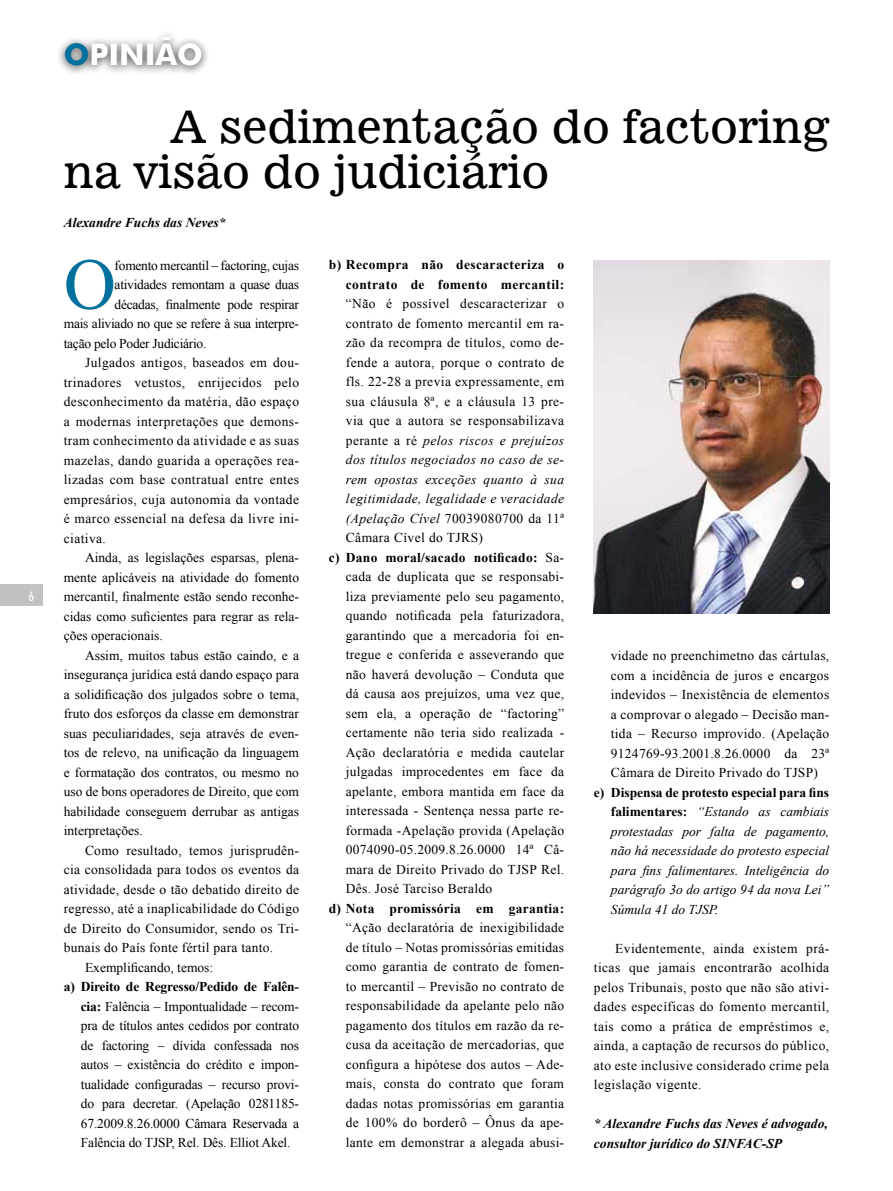
<style>
.page{position:relative;width:893px;height:1191px;background:#fff}
.page>*{position:absolute;margin:0;border:0;box-sizing:border-box;transform-origin:0 0}
.t1{font:72.45px "Times New Roman";color:#00709e}
.t2{font:45px/45px "News 701 BT Roman A";color:#000}
.t3{font:700 30px "Futura BT";color:#fff}
.t4{font:13.5px/19.5px "Times New Roman";letter-spacing:.02em;color:#000;text-align:justify}
.t5{font:13.5px "Times New Roman";color:#000}
.t6{font:italic 13.5px/19.5px "Times New Roman";letter-spacing:.03em;color:#000;text-align:justify}
.t7{font:13.5px "Times New Roman";letter-spacing:-.02em;color:#000}
.t8{font:700 13.5px/19.5px "Times New Roman";letter-spacing:.03em;color:#000;text-align:right}
.t9{font:italic 700 13.5px/19.5px "Times New Roman";color:#000}
.t10{font:500 condensed 13.5px "Futura BT";color:#fff}
.s1{color:#00709e}
.s2{font-style:normal}
.s3{font-style:italic}
.s4{font-weight:400}
.s5{font-weight:700}
.s6{font-weight:700;font-style:normal}
</style>
<div class="page">
<div style="left:0;top:585px;width:43px;height:21px;background:#c2c2c2"></div>
<div style="left:56px;top:29px;width:154px;height:46px;background:#000;opacity:.75"></div>
<img style="left:594px;top:260px;width:235px;height:353px">
<p class="t10" style="left:29px;top:587px;width:7px">6</p>
<h3 class="t3" style="left:64px;top:36px;width:43px"><span class="s1">O</span>PINI</h3>
<h3 class="t3" style="left:156px;top:36px;width:46px">ÃO</h3>
<h2 class="t2" style="left:64px;top:103px;width:767px;text-indent:106px">A sedimentação do factoring na visão do judiciário</h2>
<p class="t9" style="left:64px;top:212px;width:163px">Alexandre Fuchs das Neves*</p>
<h1 class="t1" style="left:64px;top:236px;width:54px">O</h1>
<p class="t7" style="left:115px;top:256px;width:186px">fomento mercantil – factoring, cujas</p>
<p class="t8" style="left:329px;top:255px;width:237px">b) Recompra não descaracteriza o contrato de fomento mercantil:</p>
<p class="t4" style="left:346px;top:294px;width:220px">“Não é possível descaracterizar o</p>
<p class="t4" style="left:346px;top:313px;width:220px">contrato de fomento mercantil em ra-</p>
<p class="t4" style="left:346px;top:333px;width:220px">zão da recompra de títulos, como de-</p>
<p class="t4" style="left:346px;top:352px;width:220px">fende a autora, porque o contrato de</p>
<p class="t4" style="left:346px;top:372px;width:220px">fls. 22-28 a previa expressamente, em</p>
<p class="t4" style="left:346px;top:391px;width:220px">sua cláusula 8ª, e a cláusula 13 pre-</p>
<p class="t4" style="left:346px;top:411px;width:220px">via que a autora se responsabilizava</p>
<p class="t6" style="left:346px;top:430px;width:220px"><span class="s2">perante a ré</span> pelos riscos e prejuízos</p>
<p class="t6" style="left:346px;top:450px;width:220px">dos títulos negociados no caso de se-</p>
<p class="t6" style="left:346px;top:469px;width:220px">rem opostas exceções quanto à sua</p>
<p class="t6" style="left:346px;top:489px;width:220px">legitimidade, legalidade e veracidade</p>
<p class="t4" style="left:346px;top:508px;width:220px"><span class="s3">(Apelação Cível</span> 70039080700 da 11ª</p>
<p class="t4" style="left:346px;top:528px;width:139px">Câmara Cível do TJRS)</p>
<p class="t8" style="left:329px;top:547px;width:237px">c) Dano moral/sacado notificado: <span class="s4">Sa-</span></p>
<p class="t4" style="left:346px;top:567px;width:220px">cada de duplicata que se responsabi-</p>
<p class="t4" style="left:346px;top:586px;width:220px">liza previamente pelo seu pagamento,</p>
<p class="t4" style="left:346px;top:606px;width:220px">quando notificada pela faturizadora,</p>
<p class="t4" style="left:346px;top:625px;width:220px">garantindo que a mercadoria foi en-</p>
<p class="t4" style="left:346px;top:645px;width:220px">tregue e conferida e asseverando que</p>
<p class="t4" style="left:346px;top:664px;width:220px">não haverá devolução – Conduta que</p>
<p class="t4" style="left:346px;top:684px;width:220px">dá causa aos prejuízos, uma vez que,</p>
<p class="t4" style="left:346px;top:703px;width:220px">sem ela, a operação de “factoring”</p>
<p class="t4" style="left:346px;top:723px;width:220px">certamente não teria sido realizada -</p>
<p class="t4" style="left:346px;top:742px;width:220px">Ação declaratória e medida cautelar</p>
<p class="t4" style="left:346px;top:762px;width:220px">julgadas improcedentes em face da</p>
<p class="t4" style="left:346px;top:781px;width:220px">apelante, embora mantida em face da</p>
<p class="t4" style="left:346px;top:801px;width:220px">interessada - Sentença nessa parte re-</p>
<p class="t4" style="left:346px;top:820px;width:220px">formada -Apelação provida (Apelação</p>
<p class="t4" style="left:346px;top:840px;width:220px">0074090-05.2009.8.26.0000 14ª Câ-</p>
<p class="t4" style="left:346px;top:859px;width:220px">mara de Direito Privado do TJSP Rel.</p>
<p class="t4" style="left:346px;top:879px;width:148px">Dês. José Tarciso Beraldo</p>
<p class="t8" style="left:329px;top:898px;width:237px">d) Nota promissória em garantia:</p>
<p class="t4" style="left:346px;top:918px;width:220px">“Ação declaratória de inexigibilidade de título – Notas promissórias emitidas como garantia de contrato de fomen&shy;to mercantil – Previsão no contrato de responsabilidade da apelante pelo não pagamento dos títulos em razão da re&shy;cusa da aceitação de mercadorias, que configura a hipótese dos autos – Ade&shy;mais, consta do contrato que foram dadas notas promissórias em garantia de 100% do borderô – Ônus da ape&shy;lante em demonstrar a alegada abusi-</p>
<p class="t7" style="left:115px;top:275px;width:186px">atividades remontam a quase duas</p>
<p class="t7" style="left:115px;top:295px;width:186px">décadas, finalmente pode respirar</p>
<p class="t7" style="left:64px;top:314px;width:237px">mais aliviado no que se refere à sua interpre-</p>
<p class="t7" style="left:64px;top:334px;width:144px">tação pelo Poder Judiciário.</p>
<p class="t4" style="left:85px;top:352px;width:216px">Julgados antigos, baseados em dou-</p>
<p class="t4" style="left:64px;top:372px;width:237px">trinadores vetustos, enrijecidos pelo</p>
<p class="t4" style="left:64px;top:391px;width:237px">desconhecimento da matéria, dão espaço</p>
<p class="t4" style="left:64px;top:411px;width:237px">a modernas interpretações que demons-</p>
<p class="t4" style="left:64px;top:430px;width:237px">tram conhecimento da atividade e as suas</p>
<p class="t4" style="left:64px;top:450px;width:237px">mazelas, dando guarida a operações rea-</p>
<p class="t4" style="left:64px;top:469px;width:237px">lizadas com base contratual entre entes</p>
<p class="t4" style="left:64px;top:489px;width:237px">empresários, cuja autonomia da vontade</p>
<p class="t4" style="left:64px;top:508px;width:237px">é marco essencial na defesa da livre ini-</p>
<p class="t4" style="left:64px;top:528px;width:44px">ciativa.</p>
<p class="t5" style="left:85px;top:548px;width:216px">Ainda, as legislações esparsas, plena-</p>
<p class="t5" style="left:64px;top:568px;width:237px">mente aplicáveis na atividade do fomento</p>
<p class="t5" style="left:64px;top:587px;width:237px">mercantil, finalmente estão sendo reconhe-</p>
<p class="t5" style="left:64px;top:607px;width:237px">cidas como suficientes para regrar as rela-</p>
<p class="t5" style="left:64px;top:626px;width:100px">ções operacionais.</p>
<p class="t5" style="left:85px;top:646px;width:216px">Assim, muitos tabus estão caindo, e a</p>
<p class="t5" style="left:64px;top:665px;width:237px">insegurança jurídica está dando espaço para</p>
<p class="t5" style="left:64px;top:685px;width:237px">a solidificação dos julgados sobre o tema,</p>
<p class="t5" style="left:64px;top:704px;width:237px">fruto dos esforços da classe em demonstrar</p>
<p class="t5" style="left:64px;top:724px;width:237px">suas peculiaridades, seja através de even-</p>
<p class="t5" style="left:64px;top:743px;width:237px">tos de relevo, na unificação da linguagem</p>
<p class="t5" style="left:64px;top:763px;width:237px">e formatação dos contratos, ou mesmo no</p>
<p class="t5" style="left:64px;top:782px;width:237px">uso de bons operadores de Direito, que com</p>
<p class="t5" style="left:64px;top:802px;width:237px">habilidade conseguem derrubar as antigas</p>
<p class="t5" style="left:64px;top:821px;width:81px">interpretações.</p>
<p class="t4" style="left:85px;top:840px;width:216px">Como resultado, temos jurisprudên-</p>
<p class="t4" style="left:64px;top:859px;width:237px">cia consolidada para todos os eventos da</p>
<p class="t4" style="left:64px;top:879px;width:237px">atividade, desde o tão debatido direito de</p>
<p class="t4" style="left:64px;top:898px;width:237px">regresso, até a inaplicabilidade do Código</p>
<p class="t4" style="left:64px;top:918px;width:237px">de Direito do Consumidor, sendo os Tri-</p>
<p class="t4" style="left:64px;top:937px;width:211px">bunais do País fonte fértil para tanto.</p>
<p class="t5" style="left:85px;top:958px;width:130px">Exemplificando, temos:</p>
<p class="t4" style="left:81px;top:976px;width:220px;text-indent:-17px"><span class="s5">a) Direito de Regresso/Pedido de Falên&shy;cia:</span> Falência – Impontualidade – recom&shy;pra de títulos antes cedidos por contrato de factoring – dívida confessada nos autos – existência do crédito e impon&shy;tualidade configuradas – recurso provi&shy;do para decretar. (Apelação 0281185- 67.2009.8.26.0000 Câmara Reservada a Falência do TJSP, Rel. Dês. Elliot Akel.</p>
<p class="t4" style="left:611px;top:645px;width:220px">vidade no preenchimetno das cártulas, com a incidência de juros e encargos indevidos – Inexistência de elementos a comprovar o alegado – Decisão man&shy;tida – Recurso improvido. (Apelação 9124769-93.2001.8.26.0000 da 23ª Câmara de Direito Privado do TJSP)</p>
<p class="t6" style="left:611px;top:782px;width:220px;text-indent:-17px"><span class="s6">e) Dispensa de protesto especial para fins falimentares:</span> “Estando as cambiais protestadas por falta de pagamento, não há necessidade do protesto especial para fins falimentares. Inteligência do parágrafo 3o do artigo 94 da nova Lei” Súmula 41 do TJSP.</p>
<p class="t4" style="left:594px;top:938px;width:237px;text-indent:21px">Evidentemente, ainda existem prá&shy;ticas que jamais encontrarão acolhida pelos Tribunais, posto que não são ativi&shy;dades específicas do fomento mercantil, tais como a prática de empréstimos e, ainda, a captação de recursos do público, ato este inclusive considerado crime pela legislação vigente.</p>
<p class="t9" style="left:594px;top:1113px;width:235px">* Alexandre Fuchs das Neves é advogado, consultor jurídico do SINFAC-SP</p>
</div>
